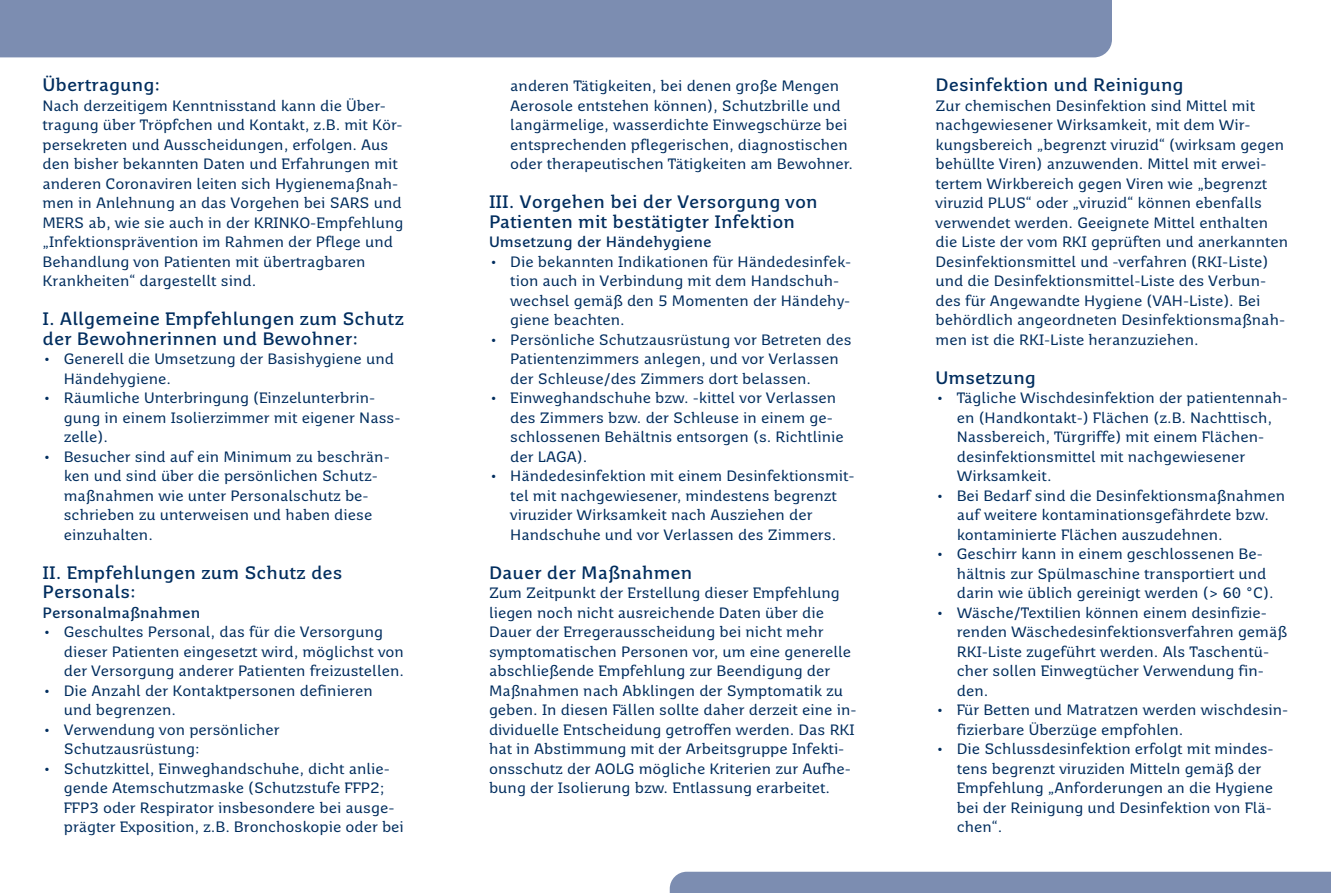
<style>
.page{position:relative;width:1331px;height:893px;background:#fff}
.page>*{position:absolute;margin:0;border:0;box-sizing:border-box;transform-origin:0 0}
.Fließtextüberschrift{font:700 18px/19.5px "Saar 1450 Text";color:#002d5e}
.Fließtext{font:15px/19.5px "Saar 1450 Text";color:#002d5e}
.Fließtext-2{font:700 15px "Saar 1450 Text";color:#002d5e}
</style>
<div class="page">
<div style="left:0;top:0;width:1112px;height:57px;background:#7c8db1"></div>
<div style="left:670px;top:872px;width:661px;height:21px;background:#7c8db1"></div>
<p class="Fließtextüberschrift" style="left:43px;top:75px;width:119px">Übertragung:</p>
<p class="Fließtext" style="left:43px;top:96px;width:362px">Nach derzeitigem Kenntnisstand kann die Über&shy;tragung über Tröpfchen und Kontakt, z.B. mit Kör&shy;persekreten und Ausscheidungen, erfolgen. Aus den bisher bekannten Daten und Erfahrungen mit anderen Coronaviren leiten sich Hygienemaßnah&shy;men in Anlehnung an das Vorgehen bei SARS und MERS ab, wie sie auch in der KRINKO-Empfehlung „Infektionsprävention im Rahmen der Pflege und Behandlung von Patienten mit übertragbaren Krankheiten“ dargestellt sind.</p>
<p class="Fließtextüberschrift" style="left:43px;top:309px;width:363px">I. Allgemeine Empfehlungen zum Schutz der Bewohnerinnen und Bewohner:</p>
<p class="Fließtext" style="left:64px;top:349px;width:332px;text-indent:-21px">• Generell die Umsetzung der Basishygiene und<br>Händehygiene.</p>
<p class="Fließtext" style="left:64px;top:388px;width:338px;text-indent:-21px">• Räumliche Unterbringung (Einzelunterbrin&shy;gung in einem Isolierzimmer mit eigener Nass&shy;zelle).</p>
<p class="Fließtext" style="left:64px;top:447px;width:328px;text-indent:-21px">• Besucher sind auf ein Minimum zu beschrän&shy;ken und sind über die persönlichen Schutz&shy;maßnahmen wie unter Personalschutz be&shy;schrieben zu unterweisen und haben diese einzuhalten.</p>
<p class="Fließtextüberschrift" style="left:43px;top:563px;width:302px">II. Empfehlungen zum Schutz des<br>Personals:</p>
<p class="Fließtext-2" style="left:43px;top:604px;width:159px">Personalmaßnahmen</p>
<p class="Fließtext" style="left:64px;top:622px;width:342px;text-indent:-21px">• Geschultes Personal, das für die Versorgung dieser Patienten eingesetzt wird, möglichst von der Versorgung anderer Patienten freizustellen.</p>
<p class="Fließtext" style="left:64px;top:681px;width:311px;text-indent:-21px">• Die Anzahl der Kontaktpersonen definieren und begrenzen.</p>
<p class="Fließtext" style="left:64px;top:720px;width:217px;text-indent:-21px">• Verwendung von persönlicher<br>Schutzausrüstung:</p>
<p class="Fließtext" style="left:64px;top:759px;width:342px;text-indent:-21px">• Schutzkittel, Einweghandschuhe, dicht anlie&shy;gende Atemschutzmaske (Schutzstufe FFP2; FFP3 oder Respirator insbesondere bei ausge&shy;prägter Exposition, z.B. Bronchoskopie oder bei</p>
<p class="Fließtext" style="left:510px;top:76px;width:344px">anderen Tätigkeiten, bei denen große Mengen Aerosole entstehen können), Schutzbrille und langärmelige, wasserdichte Einwegschürze bei entsprechenden pflegerischen, diagnostischen oder therapeutischen Tätigkeiten am Bewohner.</p>
<p class="Fließtextüberschrift" style="left:489px;top:192px;width:330px">III. Vorgehen bei der Versorgung von<br>Patienten mit bestätigter Infektion</p>
<p class="Fließtext-2" style="left:489px;top:233px;width:224px">Umsetzung der Händehygiene</p>
<p class="Fließtext" style="left:510px;top:252px;width:343px;text-indent:-21px">• Die bekannten Indikationen für Händedesinfek&shy;tion auch in Verbindung mit dem Handschuh&shy;wechsel gemäß den 5 Momenten der Händehy&shy;giene beachten.</p>
<p class="Fließtext" style="left:510px;top:330px;width:343px;text-indent:-21px">• Persönliche Schutzausrüstung vor Betreten des<br>Patientenzimmers anlegen, und vor Verlassen der Schleuse/des Zimmers dort belassen.</p>
<p class="Fließtext" style="left:510px;top:388px;width:335px;text-indent:-21px">• Einweghandschuhe bzw. -kittel vor Verlassen des Zimmers bzw. der Schleuse in einem ge&shy;schlossenen Behältnis entsorgen (s. Richtlinie der LAGA).</p>
<p class="Fließtext" style="left:510px;top:466px;width:346px;text-indent:-21px">• Händedesinfektion mit einem Desinfektionsmit&shy;tel mit nachgewiesener, mindestens begrenzt viruzider Wirksamkeit nach Ausziehen der Handschuhe und vor Verlassen des Zimmers.</p>
<p class="Fließtextüberschrift" style="left:489px;top:563px;width:205px">Dauer der Maßnahmen</p>
<p class="Fließtext" style="left:489px;top:583px;width:369px">Zum Zeitpunkt der Erstellung dieser Empfehlung liegen noch nicht ausreichende Daten über die Dauer der Erregerausscheidung bei nicht mehr symptomatischen Personen vor, um eine generelle abschließende Empfehlung zur Beendigung der Maßnahmen nach Abklingen der Symptomatik zu geben. In diesen Fällen sollte daher derzeit eine in&shy;dividuelle Entscheidung getroffen werden. Das RKI hat in Abstimmung mit der Arbeitsgruppe Infekti&shy;onsschutz der AOLG mögliche Kriterien zur Aufhe&shy;bung der Isolierung bzw. Entlassung erarbeitet.</p>
<p class="Fließtextüberschrift" style="left:935px;top:75px;width:250px">Desinfektion und Reinigung</p>
<p class="Fließtext" style="left:935px;top:96px;width:354px">Zur chemischen Desinfektion sind Mittel mit nachgewiesener Wirksamkeit, mit dem Wir&shy;kungsbereich „begrenzt viruzid“ (wirksam gegen behüllte Viren) anzuwenden. Mittel mit erwei&shy;tertem Wirkbereich gegen Viren wie „begrenzt viruzid PLUS“ oder „viruzid“ können ebenfalls verwendet werden. Geeignete Mittel enthalten die Liste der vom RKI geprüften und anerkannten Desinfektionsmittel und -verfahren (RKI-Liste) und die Desinfektionsmittel-Liste des Verbun&shy;des für Angewandte Hygiene (VAH-Liste). Bei behördlich angeordneten Desinfektionsmaßnah&shy;men ist die RKI-Liste heranzuziehen.</p>
<p class="Fließtextüberschrift" style="left:935px;top:368px;width:102px">Umsetzung</p>
<p class="Fließtext" style="left:957px;top:388px;width:333px;text-indent:-21px">• Tägliche Wischdesinfektion der patientennah&shy;en (Handkontakt-) Flächen (z.B. Nachttisch, Nassbereich, Türgriffe) mit einem Flächen&shy;desinfektionsmittel mit nachgewiesener Wirksamkeit.</p>
<p class="Fließtext" style="left:957px;top:486px;width:330px;text-indent:-21px">• Bei Bedarf sind die Desinfektionsmaßnahmen auf weitere kontaminationsgefährdete bzw. kontaminierte Flächen auszudehnen.</p>
<p class="Fließtext" style="left:957px;top:544px;width:318px;text-indent:-21px">• Geschirr kann in einem geschlossenen Be&shy;hältnis zur Spülmaschine transportiert und darin wie üblich gereinigt werden (&gt; 60 °C).</p>
<p class="Fließtext" style="left:957px;top:603px;width:332px;text-indent:-21px">• Wäsche/Textilien können einem desinfizie&shy;renden Wäschedesinfektionsverfahren gemäß RKI-Liste zugeführt werden. Als Taschentü&shy;cher sollen Einwegtücher Verwendung fin&shy;den.</p>
<p class="Fließtext" style="left:957px;top:700px;width:333px;text-indent:-21px">• Für Betten und Matratzen werden wischdesin&shy;fizierbare Überzüge empfohlen.</p>
<p class="Fließtext" style="left:957px;top:739px;width:318px;text-indent:-21px">• Die Schlussdesinfektion erfolgt mit mindes&shy;tens begrenzt viruziden Mitteln gemäß der Empfehlung „Anforderungen an die Hygiene bei der Reinigung und Desinfektion von Flä&shy;chen“.</p>
</div>
